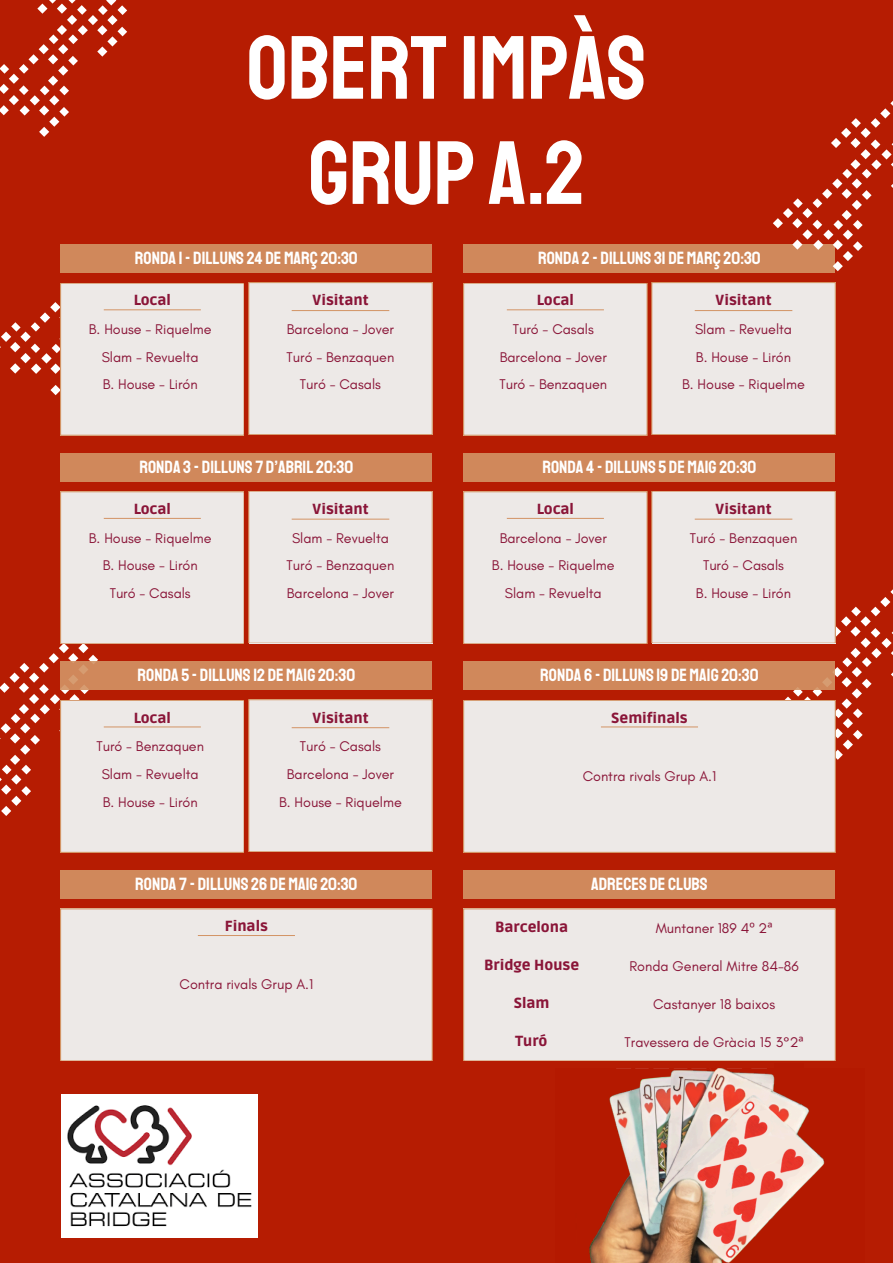
<style>
.page{position:relative;width:893px;height:1263px;background:#fff}
.page>*{position:absolute;margin:0;border:0;box-sizing:border-box;transform-origin:0 0}
.t1{font:90px/105.1px "Staatliches";color:#fff;text-align:center}
.t2{font:17.92px "Staatliches";color:#fff}
.t3{font:900 14.55px "Ruda";color:#8a1538}
.t4{font:14.33px "Glacial Indifference";color:#8a1538}
.s1{font-family:"Noto Sans"}
</style>
<div class="page">
<div style="left:0;top:0;width:892px;height:1262px;background:#b61c02"></div>
<div style="left:61px;top:244px;width:371px;height:29px;background:#d0885b"></div>
<svg style="left:0;top:283px;width:432px;height:152px;background:#e5ccc6"></svg>
<hr style="left:292px;top:310px;width:97px;height:1px;background:#d39364">
<div style="left:463px;top:244px;width:372px;height:29px;background:#d0885b"></div>
<div style="left:463px;top:283px;width:372px;height:152px;background:#ede9e7"></div>
<hr style="left:695px;top:310px;width:97px;height:1px;background:#d39364">
<svg style="left:773px;top:89px;width:120px;height:182px"></svg>
<svg style="left:0;top:0;width:127px;height:137px"></svg>
<div style="left:463px;top:453px;width:372px;height:28px;background:#d0885b"></div>
<svg style="left:463px;top:491px;width:430px;height:269px"></svg>
<hr style="left:695px;top:519px;width:97px;height:1px;background:#d39364">
<div style="left:463px;top:700px;width:372px;height:152px;background:#ede9e7"></div>
<hr style="left:601px;top:727px;width:97px;height:1px;background:#d39364">
<div style="left:463px;top:661px;width:372px;height:29px;background:#d0885b"></div>
<div style="left:61px;top:909px;width:371px;height:152px;background:#ede9e7"></div>
<hr style="left:198px;top:935px;width:97px;height:1px;background:#d39364">
<div style="left:61px;top:870px;width:371px;height:28px;background:#d0885b"></div>
<img style="left:62px;top:1094px;width:196px;height:143px">
<div style="left:463px;top:909px;width:372px;height:152px;background:#ede9e7"></div>
<div style="left:463px;top:870px;width:372px;height:28px;background:#d0885b"></div>
<img style="left:555px;top:1068px;width:309px;height:195px">
<img style="left:775px;top:1068px;width:28px;height:5px">
<div style="left:61px;top:453px;width:371px;height:28px;background:#d0885b"></div>
<svg style="left:0;top:491px;width:432px;height:361px"></svg>
<hr style="left:292px;top:519px;width:97px;height:1px;background:#d39364">
<p class="t1" style="left:247px;top:17px;width:401px">OBERT IMPÀS<br>GRUP A.2</p>
<p class="t2" style="left:135px;top:247px;width:224px">RONDA 1- DILLUNS 24 DE MARÇ 20:30</p>
<p class="t2" style="left:538px;top:247px;width:224px">RONDA 2 - DILLUNS 31 DE MARÇ 20:30</p>
<p class="t3" style="left:134px;top:292px;width:39px">Local</p>
<p class="t3" style="left:312px;top:292px;width:57px">Visitant</p>
<h1 class="t3" style="left:537px;top:292px;width:39px">Local</h1>
<p class="t3" style="left:715px;top:292px;width:57px">Visitant</p>
<p class="t4" style="left:89px;top:321px;width:124px">B. House - Riquelme</p>
<p class="t4" style="left:102px;top:348px;width:98px">Slam - Revuelta</p>
<p class="t4" style="left:103px;top:376px;width:97px">B. House - Lirón</p>
<p class="t4" style="left:287px;top:321px;width:109px">Barcelona - Jover</p>
<p class="t4" style="left:287px;top:348px;width:109px">Turó - Benzaquen</p>
<p class="t4" style="left:300px;top:376px;width:83px">Turó - Casals</p>
<p class="t4" style="left:513px;top:321px;width:83px">Turó - Casals</p>
<p class="t4" style="left:500px;top:348px;width:109px">Barcelona - Jover</p>
<p class="t4" style="left:499px;top:376px;width:109px">Turó - Benzaquen</p>
<p class="t4" style="left:695px;top:321px;width:98px">Slam - Revuelta</p>
<p class="t4" style="left:696px;top:348px;width:97px">B. House - Lirón</p>
<p class="t4" style="left:682px;top:376px;width:124px">B. House - Riquelme</p>
<p class="t2" style="left:139px;top:456px;width:215px">RONDA 3 - DILLUNS 7 D’ABRIL 20:30</p>
<p class="t2" style="left:542px;top:456px;width:216px">RONDA 4 - DILLUNS 5 DE MAIG 20:30</p>
<h3 class="t3" style="left:134px;top:501px;width:39px">Local</h3>
<p class="t3" style="left:312px;top:501px;width:57px">Visitant</p>
<p class="t3" style="left:537px;top:501px;width:39px">Local</p>
<p class="t3" style="left:715px;top:501px;width:57px">Visitant</p>
<h2 class="t4" style="left:89px;top:529px;width:124px">B. House - Riquelme</h2>
<p class="t4" style="left:103px;top:557px;width:97px">B. House - Lirón</p>
<p class="t4" style="left:110px;top:584px;width:83px">Turó - Casals</p>
<p class="t4" style="left:292px;top:529px;width:98px">Slam - Revuelta</p>
<h3 class="t4" style="left:287px;top:557px;width:109px">Turó - Benzaquen</h3>
<p class="t4" style="left:287px;top:584px;width:109px">Barcelona - Jover</p>
<p class="t4" style="left:500px;top:529px;width:109px">Barcelona - Jover</p>
<h2 class="t4" style="left:492px;top:557px;width:124px">B. House - Riquelme</h2>
<h3 class="t4" style="left:505px;top:584px;width:98px">Slam - Revuelta</h3>
<p class="t4" style="left:689px;top:529px;width:109px">Turó - Benzaquen</p>
<p class="t4" style="left:703px;top:557px;width:83px">Turó - Casals</p>
<p class="t4" style="left:696px;top:584px;width:97px">B. House - Lirón</p>
<p class="t2" style="left:138px;top:664px;width:219px">RONDA 5 - DILLUNS 12 DE MAIG 20:30</p>
<p class="t2" style="left:540px;top:664px;width:220px">RONDA 6 - DILLUNS 19 DE MAIG 20:30</p>
<p class="t3" style="left:134px;top:709px;width:39px">Local</p>
<h3 class="t3" style="left:312px;top:709px;width:57px">Visitant</h3>
<p class="t3" style="left:611px;top:709px;width:78px">Semifinals</p>
<h3 class="t4" style="left:96px;top:738px;width:109px">Turó - Benzaquen</h3>
<p class="t4" style="left:102px;top:765px;width:98px">Slam - Revuelta</p>
<p class="t4" style="left:103px;top:793px;width:97px">B. House - Lirón</p>
<p class="t4" style="left:300px;top:738px;width:83px">Turó - Casals</p>
<p class="t4" style="left:287px;top:765px;width:109px">Barcelona - Jover</p>
<h2 class="t4" style="left:279px;top:793px;width:124px">B. House - Riquelme</h2>
<p class="t4" style="left:582px;top:767px;width:135px">Contra rivals Grup A.1</p>
<p class="t2" style="left:135px;top:873px;width:224px">RONDA 7 - DILLUNS 26 DE MAIG 20:30</p>
<p class="t3" style="left:225px;top:918px;width:44px">Finals</p>
<p class="t4" style="left:180px;top:976px;width:135px">Contra rivals Grup A.1</p>
<p class="t2" style="left:591px;top:873px;width:118px">ADRECES DE CLUBS</p>
<p class="t3" style="left:495px;top:919px;width:75px">Barcelona</p>
<p class="t4" style="left:655px;top:919px;width:118px">Muntaner 189 4<span class="s1">º</span> 2<span class="s1">ª</span></p>
<p class="t3" style="left:484px;top:957px;width:97px">Bridge House</p>
<p class="t3" style="left:514px;top:995px;width:37px">Slam</p>
<p class="t3" style="left:515px;top:1033px;width:33px">Turó</p>
<p class="t4" style="left:629px;top:957px;width:171px">Ronda General Mitre 84-86</p>
<p class="t4" style="left:653px;top:995px;width:123px">Castanyer 18 baixos</p>
<p class="t4" style="left:624px;top:1033px;width:181px">Travessera de Gràcia 15 3°2<span class="s1">ª</span></p>
</div>
